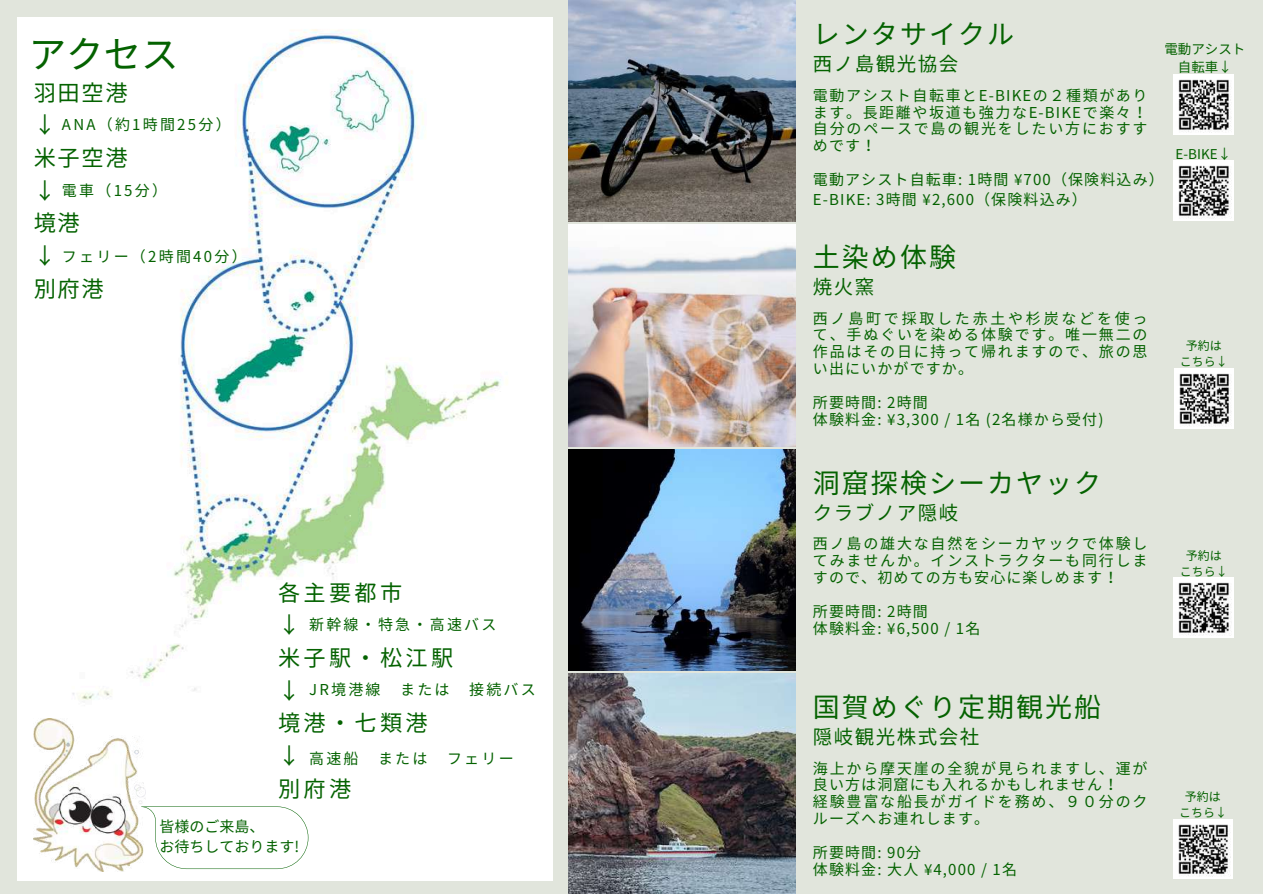
<style>
.page{position:relative;width:1263px;height:894px;background:#fff}
.page>*{position:absolute;margin:0;border:0;box-sizing:border-box;transform-origin:0 0}
.t1{font:37.5px "Noto Sans JP";color:#046200}
.t2{font:27px "Noto Sans JP";letter-spacing:.075em;color:#046200}
.t3{font:22.2px/32.7px "Noto Sans JP";letter-spacing:.15em;color:#046200}
.t4{font:19.5px "Noto Sans JP";letter-spacing:.075em;color:#046200}
.t5{font:15px/16.8px "Noto Sans JP";letter-spacing:.12em;color:#046200;text-align:justify}
.t6{font:15px/16.8px "Noto Sans JP";letter-spacing:.075em;color:#046200}
.t7{font:15px "Noto Sans JP";letter-spacing:.15em;color:#046200}
.t8{font:15px/20.2px "Noto Sans JP";color:#046200}
.t9{font:13.5px/18px "Noto Sans JP";color:#046200;text-align:center}
.t10{font:12px/16px "Noto Sans JP";color:#046200;text-align:center}
</style>
<div class="page">
<div style="left:0;top:0;width:1263px;height:893px;background:#e1e5dc"></div>
<img style="left:568px;top:0;width:228px;height:222px">
<img style="left:568px;top:225px;width:228px;height:221px">
<img style="left:568px;top:449px;width:228px;height:221px">
<img style="left:568px;top:673px;width:228px;height:220px">
<div style="left:17px;top:17px;width:536px;height:863px;background:#fff"></div>
<img style="left:1174px;top:160px;width:59px;height:60px">
<img style="left:1174px;top:74px;width:59px;height:60px">
<img style="left:1174px;top:369px;width:60px;height:59px">
<img style="left:1174px;top:577px;width:59px;height:60px">
<img style="left:1173px;top:819px;width:60px;height:59px">
<img style="left:72px;top:29px;width:429px;height:671px">
<img style="left:34px;top:718px;width:111px;height:153px">
<svg style="left:141px;top:806px;width:167px;height:62px"></svg>
<h1 class="t1" style="left:29px;top:24px;width:151px">アクセス</h1>
<h3 class="t3" style="left:34px;top:75px;width:96px">羽田空港↓<br>米子空港↓<br>境港<br>↓<br>別府港</h3>
<p class="t7" style="left:62px;top:113px;width:170px">ANA（約1時間25分）</p>
<p class="t5" style="left:62px;top:181px;width:107px">電車（15分）</p>
<p class="t7" style="left:62px;top:244px;width:186px">フェリー（2時間40分）</p>
<h3 class="t3" style="left:278px;top:575px;width:177px">各主要都市<br>↓<br>米子駅・松江駅↓<br>境港・七類港↓<br>別府港</h3>
<p class="t5" style="left:309px;top:615px;width:189px">新幹線・特急・高速バス</p>
<p class="t5" style="left:309px;top:680px;width:73px">JR境港線</p>
<p class="t5" style="left:400px;top:680px;width:51px">または</p>
<p class="t5" style="left:469px;top:680px;width:68px">接続バス</p>
<p class="t5" style="left:309px;top:749px;width:51px">高速船</p>
<p class="t5" style="left:378px;top:749px;width:51px">または</p>
<p class="t5" style="left:447px;top:749px;width:68px">フェリー</p>
<p class="t8" style="left:159px;top:815px;width:141px">皆様のご来島、<br>お待ちしております!</p>
<h2 class="t2" style="left:813px;top:13px;width:203px">レンタサイクル</h2>
<h3 class="t4" style="left:813px;top:48px;width:147px">西ノ島観光協会</h3>
<p class="t5" style="left:813px;top:86px;width:336px">電動アシスト自転車とE-BIKEの２種類があります。長距離や坂道も強力なE-BIKEで楽々！自分のペースで島の観光をしたい方におすすめです！</p>
<p class="t6" style="left:813px;top:168px;width:352px;line-height:20.2px">電動アシスト自転車: 1時間 ¥700（保険料込み）<br>E-BIKE: 3時間 ¥2,600（保険料込み）</p>
<p class="t9" style="left:1164px;top:40px;width:83px">電動アシスト自転車↓</p>
<p class="t9" style="left:1176px;top:144px;width:57px">E-BIKE↓</p>
<h2 class="t2" style="left:813px;top:236px;width:145px">土染め体験</h2>
<h3 class="t4" style="left:813px;top:271px;width:63px">焼火窯</h3>
<p class="t5" style="left:813px;top:309px;width:336px">西ノ島町で採取した赤土や杉炭などを使って、手ぬぐいを染める体験です。唯一無二の作品はその日に持って帰れますので、旅の思い出にいかがですか。</p>
<p class="t6" style="left:813px;top:393px;width:292px">所要時間: 2時間<br>体験料金: ¥3,300 / 1名 (2名様から受付)</p>
<p class="t10" style="left:1180px;top:337px;width:50px">予約はこちら↓</p>
<h2 class="t2" style="left:813px;top:461px;width:290px">洞窟探検シーカヤック</h2>
<h3 class="t4" style="left:813px;top:497px;width:147px">クラブノア隠岐</h3>
<p class="t5" style="left:813px;top:534px;width:336px">西ノ島の雄大な自然をシーカヤックで体験してみませんか。インストラクターも同行しますので、初めての方も安心に楽しめます！</p>
<p class="t6" style="left:813px;top:602px;width:169px">所要時間: 2時間<br>体験料金: ¥6,500 / 1名</p>
<p class="t10" style="left:1180px;top:546px;width:50px">予約はこちら↓</p>
<h2 class="t2" style="left:813px;top:686px;width:290px">国賀めぐり定期観光船</h2>
<h3 class="t4" style="left:813px;top:721px;width:168px">隠岐観光株式会社</h3>
<p class="t5" style="left:813px;top:758px;width:336px;text-align:left">海上から摩天崖の全貌が見られますし、運が良い方は洞窟にも入れるかもしれません！<br>経験豊富な船長がガイドを務め、９０分のクルーズへお連れします。</p>
<p class="t6" style="left:813px;top:843px;width:206px">所要時間: 90分<br>体験料金: 大人 ¥4,000 / 1名</p>
<p class="t10" style="left:1179px;top:787px;width:50px">予約はこちら↓</p>
</div>
